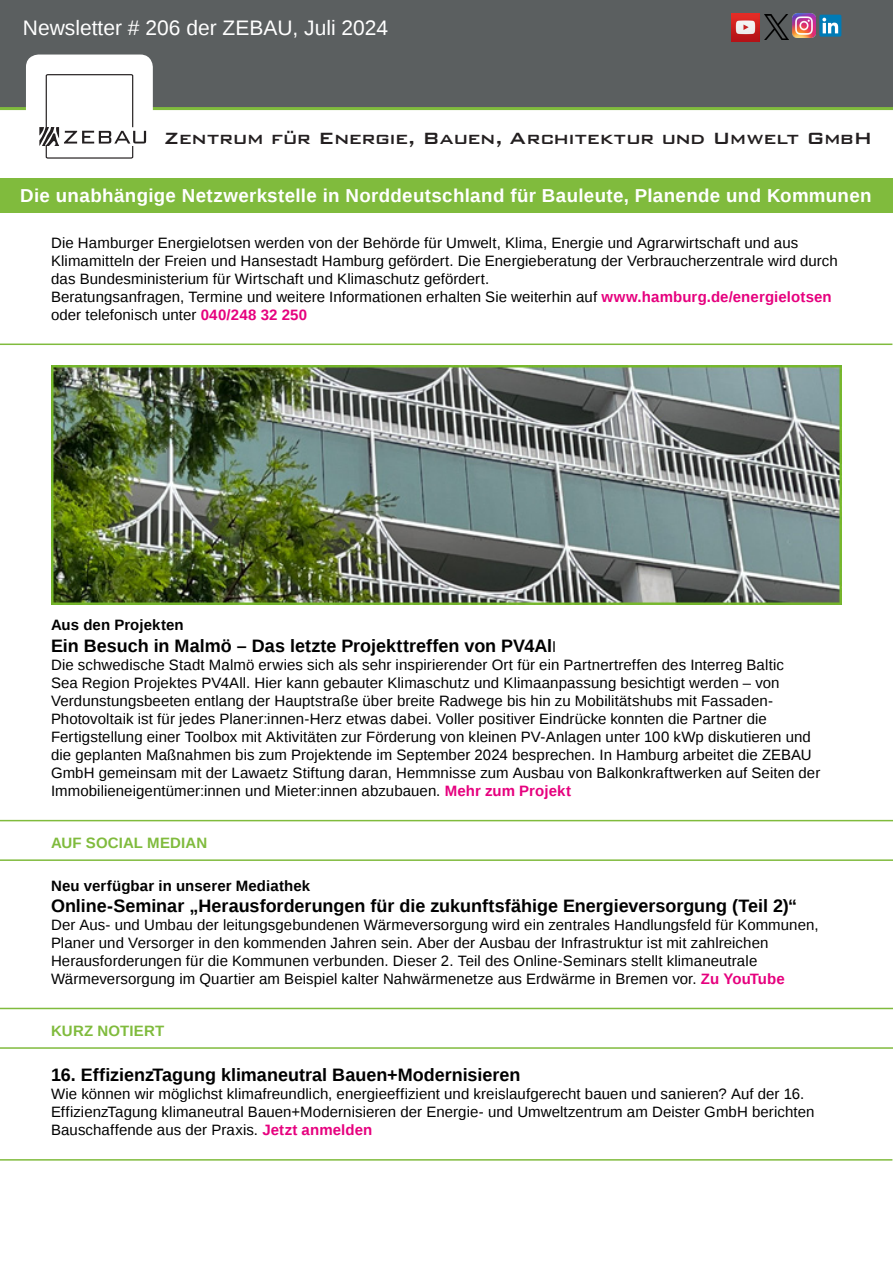
<style>
.page{position:relative;width:893px;height:1263px;background:#fff}
.page>*{position:absolute;margin:0;border:0;box-sizing:border-box;transform-origin:0 0}
.t1{font:500 21.75px "Bank Gothic BT";letter-spacing:-.02em;color:#231f20}
.t2{font:21px "Liberation Sans";color:#fff}
.t3{font:700 18.75px "Liberation Sans";letter-spacing:.015em;color:#fff}
.Überschrift{font:700 18px "Liberation Sans";color:#000}
.Überschrift-2{font:15px/18px "Liberation Sans";letter-spacing:.005em;color:#000}
.Überschrift-3{font:700 15px "Liberation Sans";letter-spacing:.005em;color:#000}
.t4{font:700 15px "Liberation Sans";letter-spacing:.01em;color:#80bb3d}
.s1{font-weight:700;color:#e6007e}
.s2{font-weight:400;font-size:15px}
</style>
<div class="page">
<div style="left:0;top:0;width:893px;height:108px;background:#5b5f60"></div>
<hr style="left:0;top:107px;width:893px;height:3px;background:#80bb3d">
<div style="left:26px;top:55px;width:127px;height:121px;background:#fff;border-radius:13px"></div>
<svg style="left:39px;top:74px;width:107px;height:85px"></svg>
<div style="left:0;top:178px;width:893px;height:35px;background:#80bb3d"></div>
<img style="left:731px;top:13px;width:29px;height:29px">
<img style="left:764px;top:15px;width:24px;height:24px">
<img style="left:793px;top:14px;width:22px;height:23px">
<div style="left:819px;top:15px;width:22px;height:22px;background:#007bb6;border-radius:2px"></div>
<svg style="left:822px;top:18px;width:16px;height:15px"></svg>
<hr style="left:0;top:344px;width:892px;height:1px;background:#80bb3d">
<img style="left:51px;top:366px;width:791px;height:238px">
<hr style="left:0;top:820px;width:893px;height:1px;background:#80bb3d">
<hr style="left:0;top:859px;width:893px;height:2px;background:#80bb3d">
<hr style="left:0;top:1008px;width:893px;height:1px;background:#80bb3d">
<hr style="left:0;top:1047px;width:893px;height:2px;background:#80bb3d">
<hr style="left:0;top:1159px;width:892px;height:1px;background:#80bb3d">
<h2 class="t2" style="left:23px;top:16px;width:367px">Newsletter # 206 der ZEBAU, Juli 2024</h2>
<h1 class="t1" style="left:164px;top:126px;width:710px">Zentrum für Energie, Bauen, Architektur und Umwelt GmbH</h1>
<p class="t3" style="left:20px;top:182px;width:853px">Die unabhängige Netzwerkstelle in Norddeutschland für Bauleute, Planende und Kommunen</p>
<p class="Überschrift-2" style="left:51px;top:235px;width:788px">Die Hamburger Energielotsen werden von der Behörde für Umwelt, Klima, Energie und Agrarwirtschaft und aus<br>Klimamitteln der Freien und Hansestadt Hamburg gefördert. Die Energieberatung der Verbraucherzentrale wird durch das Bundesministerium für Wirtschaft und Klimaschutz gefördert.</p>
<p class="Überschrift-2" style="left:51px;top:289px;width:782px">Beratungsanfragen, Termine und weitere Informationen erhalten Sie weiterhin auf <span class="s1">www.hamburg.de/energielotsen </span>oder telefonisch unter <span class="s1">040/248 32 250</span></p>
<p class="Überschrift-3" style="left:51px;top:614px;width:134px">Aus den Projekten</p>
<p class="Überschrift" style="left:51px;top:633px;width:506px">Ein Besuch in Malmö – Das letzte Projekttreffen von PV4Al<span class="s2">l</span></p>
<p class="Überschrift-2" style="left:51px;top:656px;width:771px">Die schwedische Stadt Malmö erwies sich als sehr inspirierender Ort für ein Partnertreffen des Interreg Baltic<br>Sea Region Projektes PV4All. Hier kann gebauter Klimaschutz und Klimaanpassung besichtigt werden – von Verdunstungsbeeten entlang der Hauptstraße über breite Radwege bis hin zu Mobilitätshubs mit Fassaden-Photovoltaik ist für jedes Planer:innen-Herz etwas dabei. Voller positiver Eindrücke konnten die Partner die Fertigstellung einer Toolbox mit Aktivitäten zur Förderung von kleinen PV-Anlagen unter 100 kWp diskutieren und die geplanten Maßnahmen bis zum Projektende im September 2024 besprechen. In Hamburg arbeitet die ZEBAU GmbH gemeinsam mit der Lawaetz Stiftung daran, Hemmnisse zum Ausbau von Balkonkraftwerken auf Seiten der Immobilieneigentümer:innen und Mieter:innen abzubauen. <span class="s1">Mehr zum Projekt</span></p>
<p class="t4" style="left:51px;top:833px;width:158px">AUF SOCIAL MEDIAN</p>
<p class="Überschrift-3" style="left:51px;top:875px;width:261px">Neu verfügbar in unserer Mediathek</p>
<p class="Überschrift" style="left:51px;top:894px;width:748px">Online-Seminar „Herausforderungen für die zukunftsfähige Energieversorgung (Teil 2)“</p>
<p class="Überschrift-2" style="left:51px;top:917px;width:769px">Der Aus- und Umbau der leitungsgebundenen Wärmeversorgung wird ein zentrales Handlungsfeld für Kommunen, Planer und Versorger in den kommenden Jahren sein. Aber der Ausbau der Infrastruktur ist mit zahlreichen Herausforderungen für die Kommunen verbunden. Dieser 2. Teil des Online-Seminars stellt klimaneutrale Wärmeversorgung im Quartier am Beispiel kalter Nahwärmenetze aus Erdwärme in Bremen vor. <span class="s1">Zu YouTube</span></p>
<p class="t4" style="left:51px;top:1021px;width:115px">KURZ NOTIERT</p>
<p class="Überschrift" style="left:51px;top:1062px;width:471px">16. EffizienzTagung klimaneutral Bauen+Modernisieren</p>
<p class="Überschrift-2" style="left:51px;top:1085px;width:765px">Wie können wir möglichst klimafreundlich, energieeffizient und kreislaufgerecht bauen und sanieren? Auf der 16.<br>EffizienzTagung klimaneutral Bauen+Modernisieren der Energie- und Umweltzentrum am Deister GmbH berichten<br>Bauschaffende aus der Praxis. <span class="s1">Jetzt anmelden</span></p>
</div>
